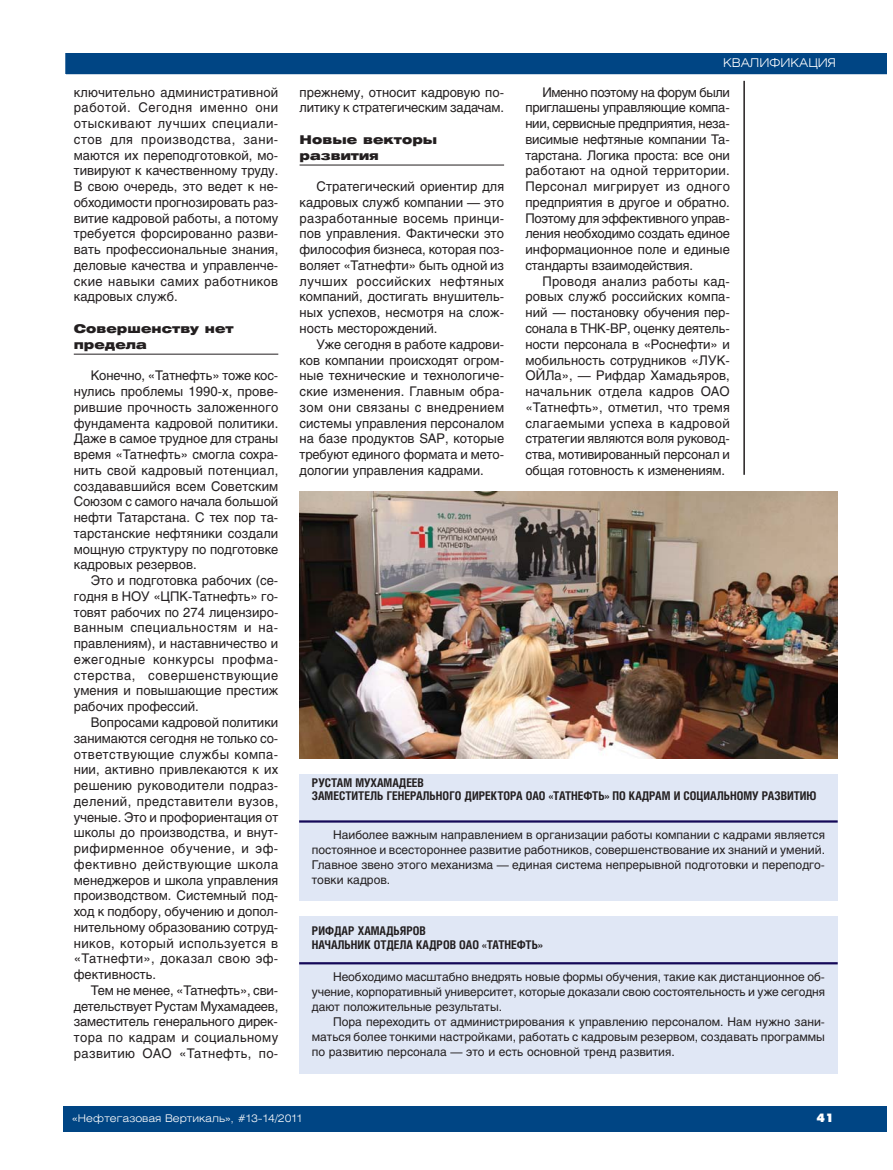
<style>
.page{position:relative;width:893px;height:1170px;background:#fff}
.page>*{position:absolute;margin:0;border:0;box-sizing:border-box;transform-origin:0 0}
.t1{font:13.2px/15.8px "Helios";color:#231f20;text-align:justify}
.t2{font:12px/15px "Helios";color:#231f20;text-align:justify}
.t3{font:700 12px/13.5px "Helios Cond";color:#231f20}
.t4{font:900 12px/15.8px "Helios Ext";letter-spacing:.005em;color:#231f20}
.t5{font:300 12px "Helios Ext";color:#fff}
.t6{font:12px "Futura Futuris XC";color:#fff}
.t7{font:300 10.5px "Helios Ext";color:#fff}
</style>
<div class="page">
<div style="left:64px;top:1106px;width:823px;height:25px;background:#004584"></div>
<hr style="left:74px;top:354px;width:204px;height:1px;background:#231f20">
<hr style="left:300px;top:165px;width:204px;height:1px;background:#231f20">
<div style="left:65px;top:53px;width:822px;height:21px;background:#004584"></div>
<div style="left:64px;top:51px;width:825px;height:25px;border:2px solid #fff"></div>
<hr style="left:743px;top:81px;width:2px;height:394px;background:#231f20">
<img style="left:299px;top:491px;width:539px;height:267px">
<div style="left:299px;top:811px;width:539px;height:89px;background:#e0e7f5"></div>
<div style="left:299px;top:774px;width:539px;height:45px;background:#e0e7f5"></div>
<hr style="left:299px;top:820px;width:539px;height:2px;background:#140858">
<div style="left:299px;top:953px;width:539px;height:120px;background:#e0e7f5"></div>
<div style="left:299px;top:916px;width:539px;height:45px;background:#e0e7f5"></div>
<hr style="left:299px;top:962px;width:539px;height:2px;background:#140858">
<p class="t1" style="left:74px;top:85px;width:206px">ключительно административной работой. Сегодня именно они отыскивают лучших специали&shy;стов для производства, зани&shy;маются их переподготовкой, мо&shy;тивируют к качественному труду.<br>В свою очередь, это ведет к не&shy;обходимости прогнозировать раз&shy;витие кадровой работы, а потому требуется форсированно разви&shy;вать профессиональные знания, деловые качества и управленче&shy;ские навыки самих работников кадровых служб.</p>
<p class="t4" style="left:74px;top:322px;width:161px">Совершенству нет предела</p>
<p class="t1" style="left:74px;top:369px;width:206px;text-indent:17px">Конечно, «Татнефть» тоже кос&shy;нулись проблемы 1990-х, прове&shy;рившие прочность заложенного фундамента кадровой политики.<br>Даже в самое трудное для страны время «Татнефть» смогла сохра&shy;нить свой кадровый потенциал, создававшийся всем Советским Союзом с самого начала большой нефти Татарстана. С тех пор та&shy;тарстанские нефтяники создали мощную структуру по подготовке кадровых резервов.</p>
<p class="t1" style="left:74px;top:574px;width:206px;text-indent:17px">Это и подготовка рабочих (се&shy;годня в НОУ «ЦПК-Татнефть» го&shy;товят рабочих по 274 лицензиро&shy;ванным специальностям и на&shy;правлениям), и наставничество и ежегодные конкурсы профма&shy;стерства, совершенствующие умения и повышающие престиж рабочих профессий.</p>
<p class="t1" style="left:74px;top:715px;width:206px;text-indent:17px">Вопросами кадровой политики занимаются сегодня не только со&shy;ответствующие службы компа&shy;нии, активно привлекаются к их решению руководители подраз&shy;делений, представители вузов, ученые. Это и профориентация от школы до производства, и внут&shy;рифирменное обучение, и эф&shy;фективно действующие школа менеджеров и школа управления производством. Системный под&shy;ход к подбору, обучению и допол&shy;нительному образованию сотруд&shy;ников, который используется в «Татнефти», доказал свою эф&shy;фективность.</p>
<p class="t1" style="left:74px;top:983px;width:206px;text-indent:17px">Тем не менее, «Татнефть», сви&shy;детельствует Рустам Мухамадеев, заместитель генерального дирек&shy;тора по кадрам и социальному развитию ОАО «Татнефть, по-</p>
<p class="t1" style="left:300px;top:85px;width:206px">прежнему, относит кадровую по&shy;литику к стратегическим задачам.</p>
<p class="t4" style="left:300px;top:133px;width:139px">Новые векторы развития</p>
<p class="t1" style="left:300px;top:180px;width:206px;text-indent:17px">Стратегический ориентир для кадровых служб компании — это разработанные восемь принци&shy;пов управления. Фактически это философия бизнеса, которая поз&shy;воляет «Татнефти» быть одной из лучших российских нефтяных компаний, достигать внушитель&shy;ных успехов, несмотря на слож&shy;ность месторождений.</p>
<p class="t1" style="left:300px;top:337px;width:206px;text-indent:17px">Уже сегодня в работе кадрови&shy;ков компании происходят огром&shy;ные технические и технологиче&shy;ские изменения. Главным обра&shy;зом они связаны с внедрением системы управления персоналом на базе продуктов SAP, которые требуют единого формата и мето&shy;дологии управления кадрами.</p>
<p class="t5" style="left:723px;top:58px;width:115px">КВАЛИФИКАЦИЯ</p>
<p class="t1" style="left:525px;top:85px;width:206px;text-indent:17px">Именно поэтому на форум были приглашены управляющие компа&shy;нии, сервисные предприятия, неза&shy;висимые нефтяные компании Та&shy;тарстана. Логика проста: все они работают на одной территории.<br>Персонал мигрирует из одного предприятия в другое и обратно.<br>Поэтому для эффективного управ&shy;ления необходимо создать единое информационное поле и единые стандарты взаимодействия.</p>
<p class="t1" style="left:525px;top:274px;width:206px;text-indent:17px">Проводя анализ работы кад&shy;ровых служб российских компа&shy;ний — постановку обучения пер&shy;сонала в ТНК-ВР, оценку деятель&shy;ности персонала в «Роснефти» и мобильность сотрудников «ЛУК-ОЙЛа», — Рифдар Хамадьяров, начальник отдела кадров ОАО «Татнефть», отметил, что тремя слагаемыми успеха в кадровой стратегии являются воля руковод&shy;ства, мотивированный персонал и общая готовность к изменениям.</p>
<p class="t3" style="left:312px;top:776px;width:506px">РУСТАМ МУХАМАДЕЕВ<br>ЗАМЕСТИТЕЛЬ ГЕНЕРАЛЬНОГО ДИРЕКТОРА ОАО «ТАТНЕФТЬ» ПО КАДРАМ И СОЦИАЛЬНОМУ РАЗВИТИЮ</p>
<p class="t2" style="left:312px;top:828px;width:515px;text-indent:21px">Наиболее важным направлением в организации работы компании с кадрами является постоянное и всестороннее развитие работников, совершенствование их знаний и умений.<br>Главное звено этого механизма — единая система непрерывной подготовки и переподго&shy;товки кадров.</p>
<p class="t3" style="left:312px;top:925px;width:232px">РИФДАР ХАМАДЬЯРОВ<br>НАЧАЛЬНИК ОТДЕЛА КАДРОВ ОАО «ТАТНЕФТЬ»</p>
<p class="t2" style="left:312px;top:970px;width:515px;text-indent:21px">Необходимо масштабно внедрять новые формы обучения, такие как дистанционное об&shy;учение, корпоративный университет, которые доказали свою состоятельность и уже сегодня дают положительные результаты.</p>
<p class="t2" style="left:312px;top:1015px;width:515px;text-indent:21px">Пора переходить от администрирования к управлению персоналом. Нам нужно зани&shy;маться более тонкими настройками, работать с кадровым резервом, создавать программы по развитию персонала — это и есть основной тренд развития.</p>
<p class="t7" style="left:72px;top:1113px;width:231px">«Нефтегазовая Вертикаль», #13-14/2011</p>
<p class="t6" style="left:817px;top:1113px;width:18px">41</p>
</div>
